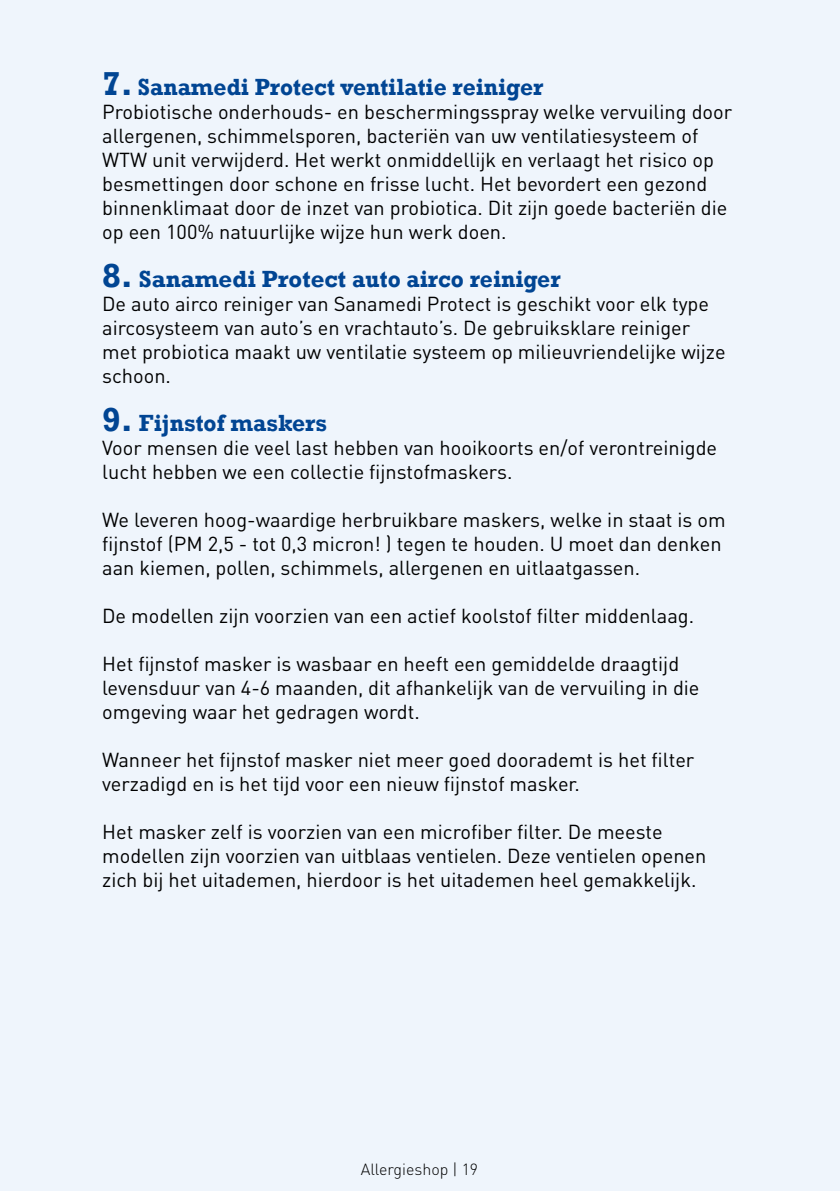
<style>
.page{position:relative;width:840px;height:1191px;background:#fff}
.page>*{position:absolute;margin:0;border:0;box-sizing:border-box;transform-origin:0 0}
.t1{font:700 24px "Rockwell";color:#014593;scale:.95 1}
.t2{font:700 24px "Rockwell";color:#014593}
.t3{font:20px/24px "DIN";color:#000}
.t4{font:300 16px "DIN";color:#000}
.s1{font-size:34px}
</style>
<div class="page">
<div style="left:0;top:0;width:839px;height:1191px;background:#eff5fc"></div>
<p class="t1" style="left:102px;top:72px;width:465px"><span class="s1">7.</span> Sanamedi Protect ventilatie reiniger</p>
<p class="t3" style="left:102px;top:99px;width:631px">Probiotische onderhouds- en beschermingsspray welke vervuiling door allergenen, schimmelsporen, bacteriën van uw ventilatiesysteem of WTW unit verwijderd. Het werkt onmiddellijk en verlaagt het risico op besmettingen door schone en frisse lucht. Het bevordert een gezond binnenklimaat door de inzet van probiotica. Dit zijn goede bacteriën die op een 100% natuurlijke wijze hun werk doen.</p>
<p class="t2" style="left:102px;top:264px;width:459px"><span class="s1">8.</span> Sanamedi Protect auto airco reiniger</p>
<p class="t3" style="left:102px;top:291px;width:624px">De auto airco reiniger van Sanamedi Protect is geschikt voor elk type aircosysteem van auto’s en vrachtauto’s. De gebruiksklare reiniger met probiotica maakt uw ventilatie systeem op milieuvriendelijke wijze schoon.</p>
<p class="t1" style="left:102px;top:408px;width:238px"><span class="s1">9.</span> Fijnstof maskers</p>
<p class="t3" style="left:102px;top:435px;width:616px">Voor mensen die veel last hebben van hooikoorts en/of verontreinigde lucht hebben we een collectie fijnstofmaskers.</p>
<p class="t3" style="left:102px;top:507px;width:624px">We leveren hoog-waardige herbruikbare maskers, welke in staat is om fijnstof (PM 2,5 - tot 0,3 micron! ) tegen te houden. U moet dan denken aan kiemen, pollen, schimmels, allergenen en uitlaatgassen.</p>
<p class="t3" style="left:102px;top:603px;width:593px">De modellen zijn voorzien van een actief koolstof filter middenlaag.</p>
<p class="t3" style="left:102px;top:651px;width:598px">Het fijnstof masker is wasbaar en heeft een gemiddelde draagtijd levensduur van 4-6 maanden, dit afhankelijk van de vervuiling in die omgeving waar het gedragen wordt.</p>
<p class="t3" style="left:102px;top:747px;width:593px">Wanneer het fijnstof masker niet meer goed doorademt is het filter verzadigd en is het tijd voor een nieuw fijnstof masker.</p>
<p class="t3" style="left:102px;top:819px;width:605px">Het masker zelf is voorzien van een microfiber filter. De meeste modellen zijn voorzien van uitblaas ventielen. Deze ventielen openen zich bij het uitademen, hierdoor is het uitademen heel gemakkelijk.</p>
<p class="t4" style="left:360px;top:1159px;width:119px">Allergieshop | 19</p>
</div>
